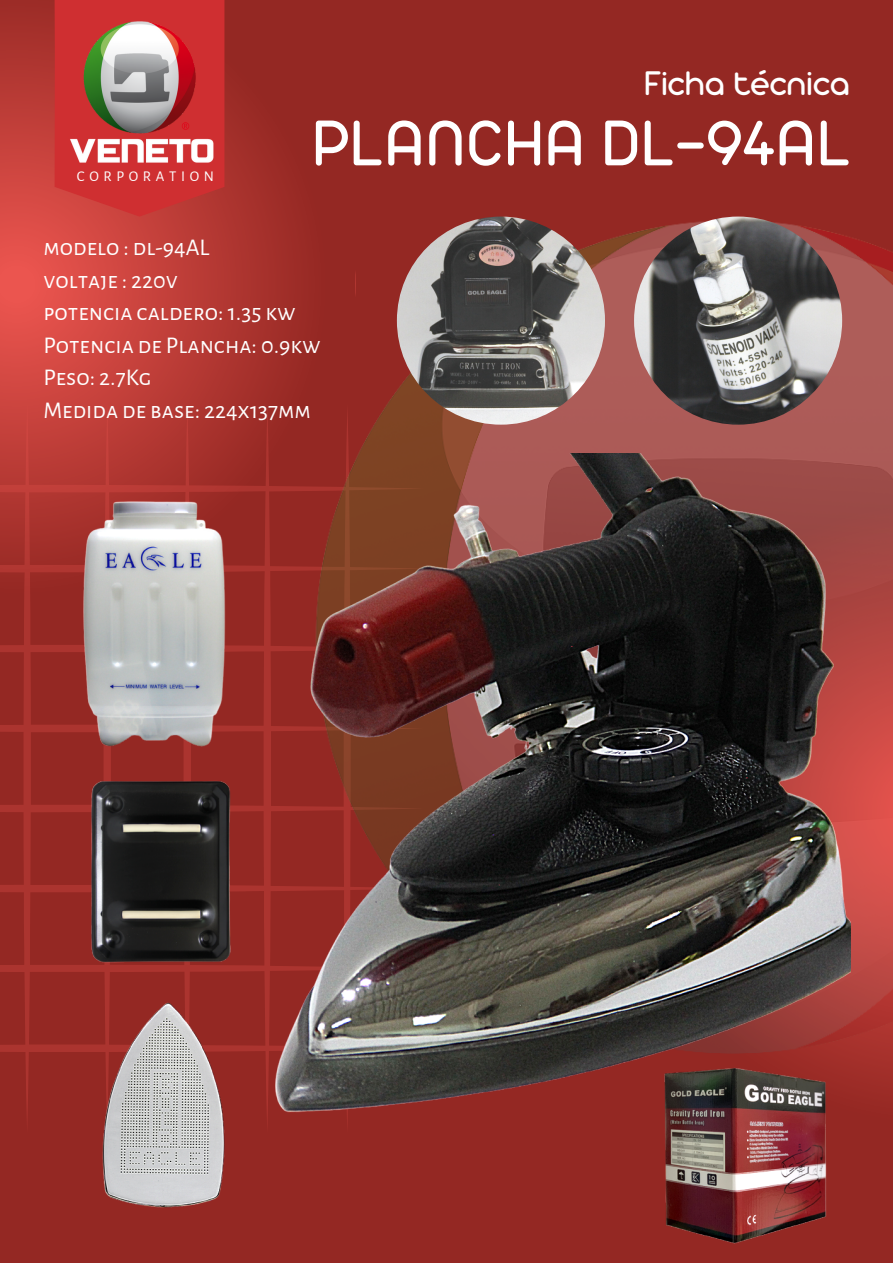
<style>
.page{position:relative;width:893px;height:1264px;background:#fff}
.page>*{position:absolute;margin:0;border:0;box-sizing:border-box;transform-origin:0 0}
.t1{font:69.45px "Arista Pro";color:#fff}
.t2{font:36.9px "Arista Pro";color:#fff}
.t3{font:24px/32.5px "Alegreya Sans SC";color:#fff}
.t4{font:14.85px "Alegreya Sans SC";letter-spacing:.31em;color:#fff}
</style>
<div class="page">
<div style="left:0;top:0;width:892px;height:1262px;background:#942823"></div>
<svg style="left:0;top:623px;width:55px;height:497px"></svg>
<img style="left:355px;top:221px;width:537px;height:252px">
<svg style="left:850px;top:473px;width:42px;height:611px;background:#ba4742"></svg>
<svg style="left:0;top:0;width:349px;height:623px"></svg>
<svg style="left:55px;top:0;width:169px;height:216px;background:#cd3132"></svg>
<img style="left:72px;top:8px;width:134px;height:126px">
<img style="left:63px;top:134px;width:154px;height:33px">
<img style="left:55px;top:454px;width:795px;height:790px">
<img style="left:634px;top:216px;width:208px;height:208px;border-radius:50%">
<img style="left:397px;top:216px;width:208px;height:208px;border-radius:50%">
<h2 class="t2" style="left:643px;top:71px;width:208px">Ficha técnica</h2>
<p class="t4" style="left:77px;top:169px;width:138px">CORPORATION</p>
<h1 class="t1" style="left:311px;top:121px;width:541px">PLANCHA DL-94AL</h1>
<p class="t3" style="left:43px;top:231px;width:279px">modelo : dl-94AL<br>voltaje : 220v<br>potencia caldero: 1.35 kw<br>Potencia de Plancha: 0.9kw<br>Peso: 2.7Kg<br>Medida de base: 224x137mm</p>
</div>
